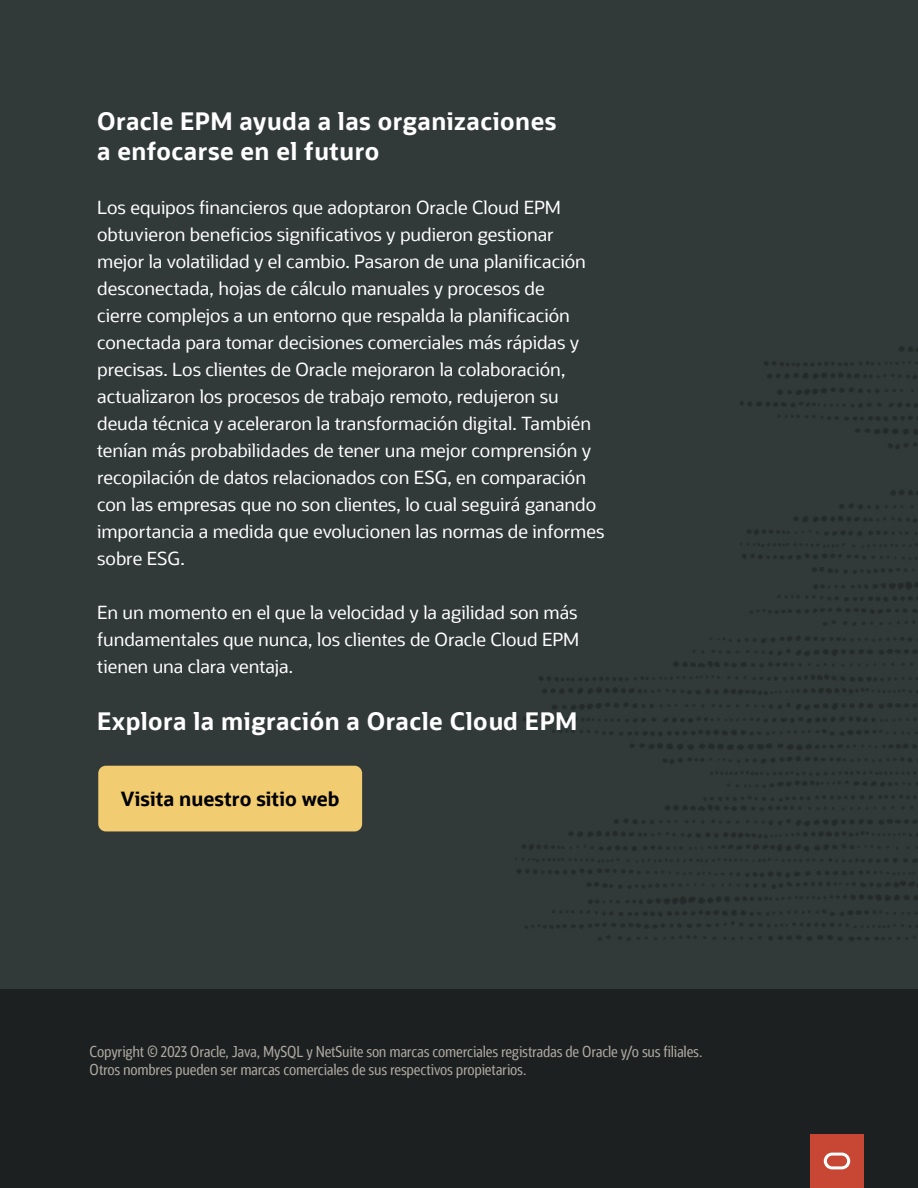
<style>
.page{position:relative;width:918px;height:1188px;background:#323939}
.page>*{position:absolute;margin:0;border:0;box-sizing:border-box;transform-origin:0 0}
.t1{font:700 24px/30px "Oracle Sans";letter-spacing:.02em;color:#fff}
.t2{font:700 19.5px "Oracle Sans";letter-spacing:.005em;color:#000}
.t3{font:18px/27px "Oracle Sans";letter-spacing:-.005em;color:#fff}
.t4{font:15px/18px "Oracle Sans Cd";letter-spacing:-.015em;color:#afa9a2}
</style>
<div class="page">
<div style="left:0;top:989px;width:918px;height:199px;background:#1c2020"></div>
<div style="left:810px;top:1134px;width:54px;height:54px;background:#c74634"></div>
<svg style="left:824px;top:1153px;width:26px;height:16px"></svg>
<div style="left:98px;top:766px;width:264px;height:65px;background:#f1cc70;border-radius:8px"></div>
<p class="t1" style="left:97px;top:107px;width:461px">Oracle EPM ayuda a las organizaciones a enfocarse en el futuro</p>
<p class="t3" style="left:97px;top:194px;width:509px">Los equipos financieros que adoptaron Oracle Cloud EPM obtuvieron beneficios significativos y pudieron gestionar mejor la volatilidad y el cambio. Pasaron de una planificación desconectada, hojas de cálculo manuales y procesos de<br>cierre complejos a un entorno que respalda la planificación conectada para tomar decisiones comerciales más rápidas y precisas. Los clientes de Oracle mejoraron la colaboración, actualizaron los procesos de trabajo remoto, redujeron su deuda técnica y aceleraron la transformación digital. También tenían más probabilidades de tener una mejor comprensión y recopilación de datos relacionados con ESG, en comparación con las empresas que no son clientes, lo cual seguirá ganando importancia a medida que evolucionen las normas de informes sobre ESG.</p>
<p class="t3" style="left:97px;top:599px;width:484px;text-align:justify">En un momento en el que la velocidad y la agilidad son más fundamentales que nunca, los clientes de Oracle Cloud EPM tienen una clara ventaja.</p>
<p class="t1" style="left:97px;top:707px;width:482px">Explora la migración a Oracle Cloud EPM</p>
<p class="t2" style="left:121px;top:787px;width:220px">Visita nuestro sitio web</p>
<p class="t4" style="left:90px;top:1043px;width:614px">Copyright © 2023 Oracle, Java, MySQL y NetSuite son marcas comerciales registradas de Oracle y/o sus filiales.<br>Otros nombres pueden ser marcas comerciales de sus respectivos propietarios.</p>
</div>
